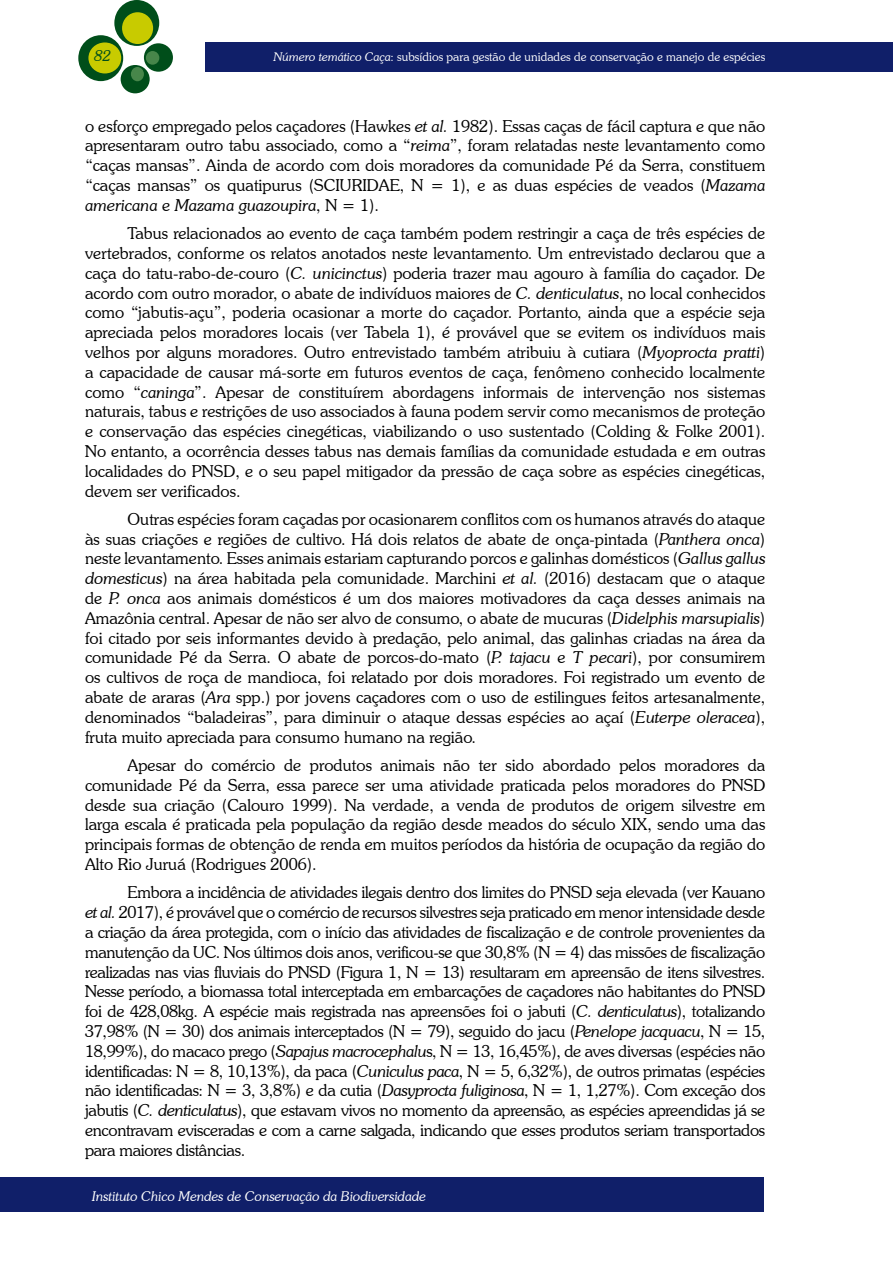
<style>
.page{position:relative;width:893px;height:1263px;background:#fff}
.page>*{position:absolute;margin:0;border:0;box-sizing:border-box;transform-origin:0 0}
.t1{font:300 16.5px/19.8px "Souvenir IT Cby BT";color:#000;text-align:justify}
.t2{font:italic 300 15px "Souvenir IT Cby BT";color:#004e1a}
.t3{font:italic 300 13.5px "Souvenir IT Cby BT";color:#fff}
.t4{font:300 12px "Souvenir IT Cby BT";color:#fff}
.s1{font-style:italic}
</style>
<div class="page">
<div style="left:205px;top:43px;width:687px;height:29px;background:#101f69"></div>
<div style="left:114px;top:0;width:45px;height:46px;background:#004e1a;border-radius:50%"></div>
<div style="left:78px;top:35px;width:45px;height:46px;background:#004e1a;border-radius:50%"></div>
<div style="left:144px;top:43px;width:29px;height:29px;background:#004e1a;border-radius:50%"></div>
<div style="left:121px;top:65px;width:29px;height:28px;background:#004e1a;border-radius:50%"></div>
<div style="left:122px;top:12px;width:31px;height:32px;background:#c8cb00;border-radius:50%"></div>
<div style="left:88px;top:42px;width:33px;height:31px;background:#c8cb00;border-radius:50%"></div>
<div style="left:146px;top:51px;width:13px;height:14px;background:#47864a;border-radius:50%"></div>
<div style="left:131px;top:67px;width:13px;height:14px;background:#47864a;border-radius:50%"></div>
<div style="left:0;top:1178px;width:764px;height:34px;background:#101f69"></div>
<p class="t2" style="left:95px;top:46px;width:18px">82</p>
<p class="t4" style="left:274px;top:49px;width:493px"><span class="s1">Número temático Caça</span>: subsídios para gestão de unidades de conservação e manejo de espécies</p>
<p class="t1" style="left:85px;top:116px;width:682px">o esforço empregado pelos caçadores (Hawkes <span class="s1">et al.</span> 1982). Essas caças de fácil captura e que não apresentaram outro tabu associado, como a “<span class="s1">reima</span>”, foram relatadas neste levantamento como “caças mansas”. Ainda de acordo com dois moradores da comunidade Pé da Serra, constituem “caças mansas” os quatipurus (SCIURIDAE, N = 1), e as duas espécies de veados (<span class="s1">Mazama americana</span> e <span class="s1">Mazama guazoupira</span>, N = 1).</p>
<p class="t1" style="left:85px;top:223px;width:682px;text-indent:43px">Tabus relacionados ao evento de caça também podem restringir a caça de três espécies de vertebrados, conforme os relatos anotados neste levantamento. Um entrevistado declarou que a caça do tatu-rabo-de-couro (<span class="s1">C. unicinctus</span>) poderia trazer mau agouro à família do caçador. De acordo com outro morador, o abate de indivíduos maiores de <span class="s1">C. denticulatus</span>, no local conhecidos como “jabutis-açu”, poderia ocasionar a morte do caçador. Portanto, ainda que a espécie seja apreciada pelos moradores locais (ver Tabela 1), é provável que se evitem os indivíduos mais velhos por alguns moradores. Outro entrevistado também atribuiu à cutiara (<span class="s1">Myoprocta pratti</span>) a capacidade de causar má-sorte em futuros eventos de caça, fenômeno conhecido localmente como “<span class="s1">caninga</span>”. Apesar de constituírem abordagens informais de intervenção nos sistemas naturais, tabus e restrições de uso associados à fauna podem servir como mecanismos de proteção e conservação das espécies cinegéticas, viabilizando o uso sustentado (Colding &amp; Folke 2001).<br>No entanto, a ocorrência desses tabus nas demais famílias da comunidade estudada e em outras localidades do PNSD, e o seu papel mitigador da pressão de caça sobre as espécies cinegéticas, devem ser verificados.</p>
<p class="t1" style="left:85px;top:509px;width:682px;text-indent:43px">Outras espécies foram caçadas por ocasionarem conflitos com os humanos através do ataque às suas criações e regiões de cultivo. Há dois relatos de abate de onça-pintada (<span class="s1">Panthera onca</span>) neste levantamento. Esses animais estariam capturando porcos e galinhas domésticos (<span class="s1">Gallus gallus domesticus</span>) na área habitada pela comunidade. Marchini <span class="s1">et al.</span> (2016) destacam que o ataque de <span class="s1">P. onca</span> aos animais domésticos é um dos maiores motivadores da caça desses animais na Amazônia central. Apesar de não ser alvo de consumo, o abate de mucuras (<span class="s1">Didelphis marsupialis</span>) foi citado por seis informantes devido à predação, pelo animal, das galinhas criadas na área da comunidade Pé da Serra. O abate de porcos-do-mato (<span class="s1">P. tajacu</span> e <span class="s1">T pecari</span>), por consumirem os cultivos de roça de mandioca, foi relatado por dois moradores. Foi registrado um evento de abate de araras (<span class="s1">Ara</span> spp.) por jovens caçadores com o uso de estilingues feitos artesanalmente, denominados “baladeiras”, para diminuir o ataque dessas espécies ao açaí (<span class="s1">Euterpe oleracea</span>), fruta muito apreciada para consumo humano na região.</p>
<p class="t1" style="left:85px;top:755px;width:682px;text-indent:43px">Apesar do comércio de produtos animais não ter sido abordado pelos moradores da comunidade Pé da Serra, essa parece ser uma atividade praticada pelos moradores do PNSD desde sua criação (Calouro 1999). Na verdade, a venda de produtos de origem silvestre em larga escala é praticada pela população da região desde meados do século XIX, sendo uma das principais formas de obtenção de renda em muitos períodos da história de ocupação da região do Alto Rio Juruá (Rodrigues 2006).</p>
<p class="t1" style="left:85px;top:882px;width:682px;text-indent:43px">Embora a incidência de atividades ilegais dentro dos limites do PNSD seja elevada (ver Kauano <span class="s1">et al.</span> 2017), é provável que o comércio de recursos silvestres seja praticado em menor intensidade desde a criação da área protegida, com o início das atividades de fiscalização e de controle provenientes da manutenção da UC. Nos últimos dois anos, verificou-se que 30,8% (N = 4) das missões de fiscalização realizadas nas vias fluviais do PNSD (Figura 1, N = 13) resultaram em apreensão de itens silvestres.<br>Nesse período, a biomassa total interceptada em embarcações de caçadores não habitantes do PNSD foi de 428,08kg. A espécie mais registrada nas apreensões foi o jabuti (<span class="s1">C. denticulatus</span>), totalizando 37,98% (N = 30) dos animais interceptados (N = 79), seguido do jacu (<span class="s1">Penelope jacquacu</span>, N = 15, 18,99%), do macaco prego (<span class="s1">Sapajus macrocephalu</span>s, N = 13, 16,45%), de aves diversas (espécies não identificadas: N = 8, 10,13%), da paca (<span class="s1">Cuniculus paca</span>, N = 5, 6,32%), de outros primatas (espécies não identificadas: N = 3, 3,8%) e da cutia (<span class="s1">Dasyprocta fuliginosa</span>, N = 1, 1,27%). Com exceção dos jabutis (<span class="s1">C. denticulatus</span>), que estavam vivos no momento da apreensão, as espécies apreendidas já se encontravam evisceradas e com a carne salgada, indicando que esses produtos seriam transportados para maiores distâncias.</p>
<p class="t3" style="left:92px;top:1188px;width:335px">Instituto Chico Mendes de Conservação da Biodiversidade</p>
</div>
